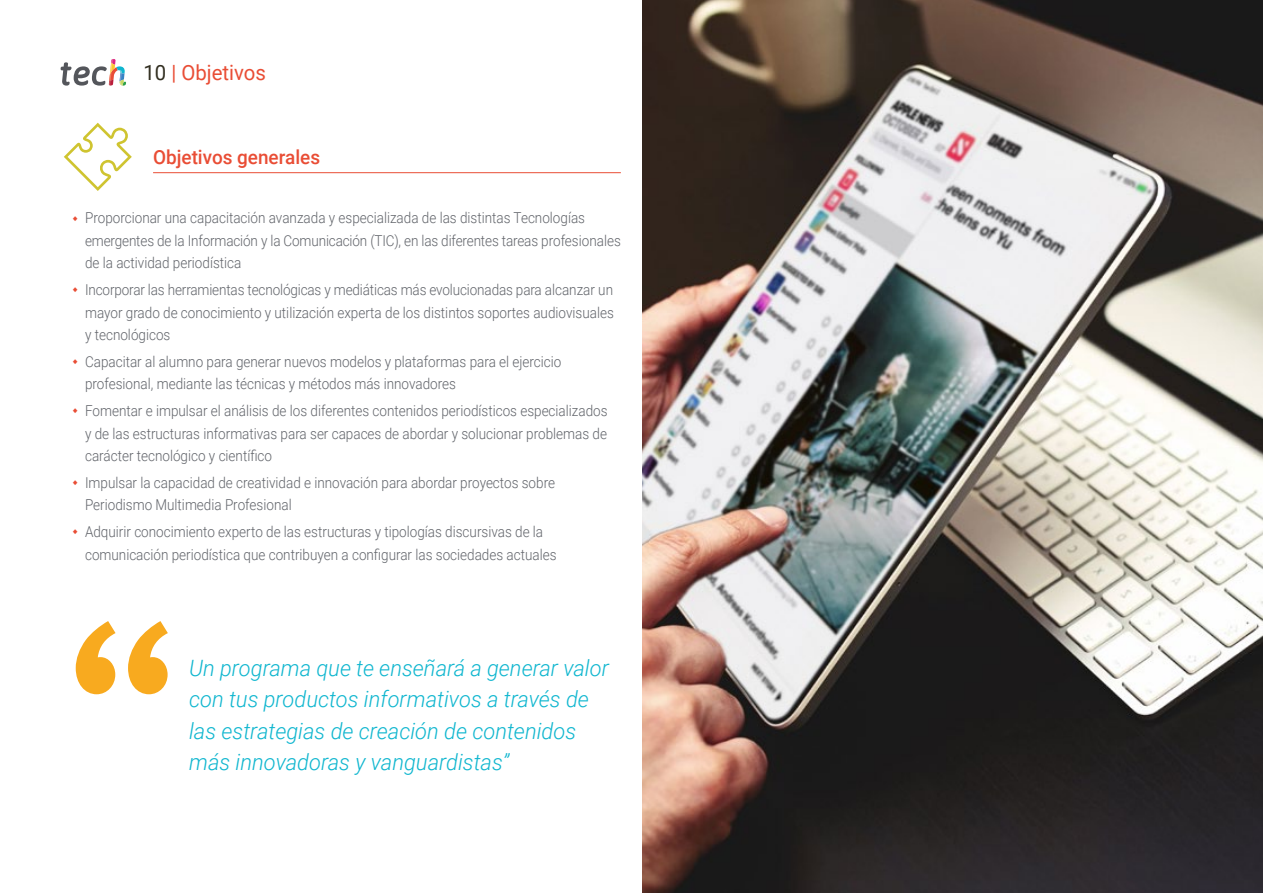
<style>
.page{position:relative;width:1263px;height:893px;background:#fff}
.page>*{position:absolute;margin:0;border:0;box-sizing:border-box;transform-origin:0 0}
.t1{font:italic 300 22.5px/31.5px "Roboto";color:#0fb6cf}
.t2{font:21px "Roboto";color:#e94d35}
.t3{font:500 19.5px "Roboto";color:#e94d35}
.t4{font:300 15px/22.5px "Roboto";color:#61646a;scale:.9 1}
.s1{color:#312e20}
</style>
<div class="page">
<hr style="left:153px;top:172px;width:468px;height:1px;background:#e94d35">
<svg style="left:64px;top:123px;width:68px;height:68px"></svg>
<img style="left:642px;top:0;width:621px;height:893px">
<svg style="left:76px;top:621px;width:92px;height:73px"></svg>
<svg style="left:61px;top:59px;width:65px;height:27px"></svg>
<h2 class="t2" style="left:144px;top:57px;width:124px"><span class="s1">10</span> | Objetivos</h2>
<h3 class="t3" style="left:153px;top:144px;width:169px">Objetivos generales</h3>
<p class="t4" style="left:85px;top:206px;width:597px">Proporcionar una capacitación avanzada y especializada de las distintas Tecnologías emergentes de la Información y la Comunicación (TIC), en las diferentes tareas profesionales de la actividad periodística</p>
<p class="t4" style="left:85px;top:278px;width:589px;text-align:justify">Incorporar las herramientas tecnológicas y mediáticas más evolucionadas para alcanzar un mayor grado de conocimiento y utilización experta de los distintos soportes audiovisuales y tecnológicos</p>
<p class="t4" style="left:85px;top:350px;width:531px">Capacitar al alumno para generar nuevos modelos y plataformas para el ejercicio profesional, mediante las técnicas y métodos más innovadores</p>
<p class="t4" style="left:85px;top:399px;width:582px;text-align:justify">Fomentar e impulsar el análisis de los diferentes contenidos periodísticos especializados y de las estructuras informativas para ser capaces de abordar y solucionar problemas de carácter tecnológico y científico</p>
<p class="t4" style="left:85px;top:471px;width:524px">Impulsar la capacidad de creatividad e innovación para abordar proyectos sobre<br>Periodismo Multimedia Profesional</p>
<p class="t4" style="left:85px;top:520px;width:525px">Adquirir conocimiento experto de las estructuras y tipologías discursivas de la comunicación periodística que contribuyen a configurar las sociedades actuales</p>
<h1 class="t1" style="left:189px;top:651px;width:421px">Un programa que te enseñará a generar valor con tus productos informativos a través de las estrategias de creación de contenidos más innovadoras y vanguardistas”</h1>
</div>
